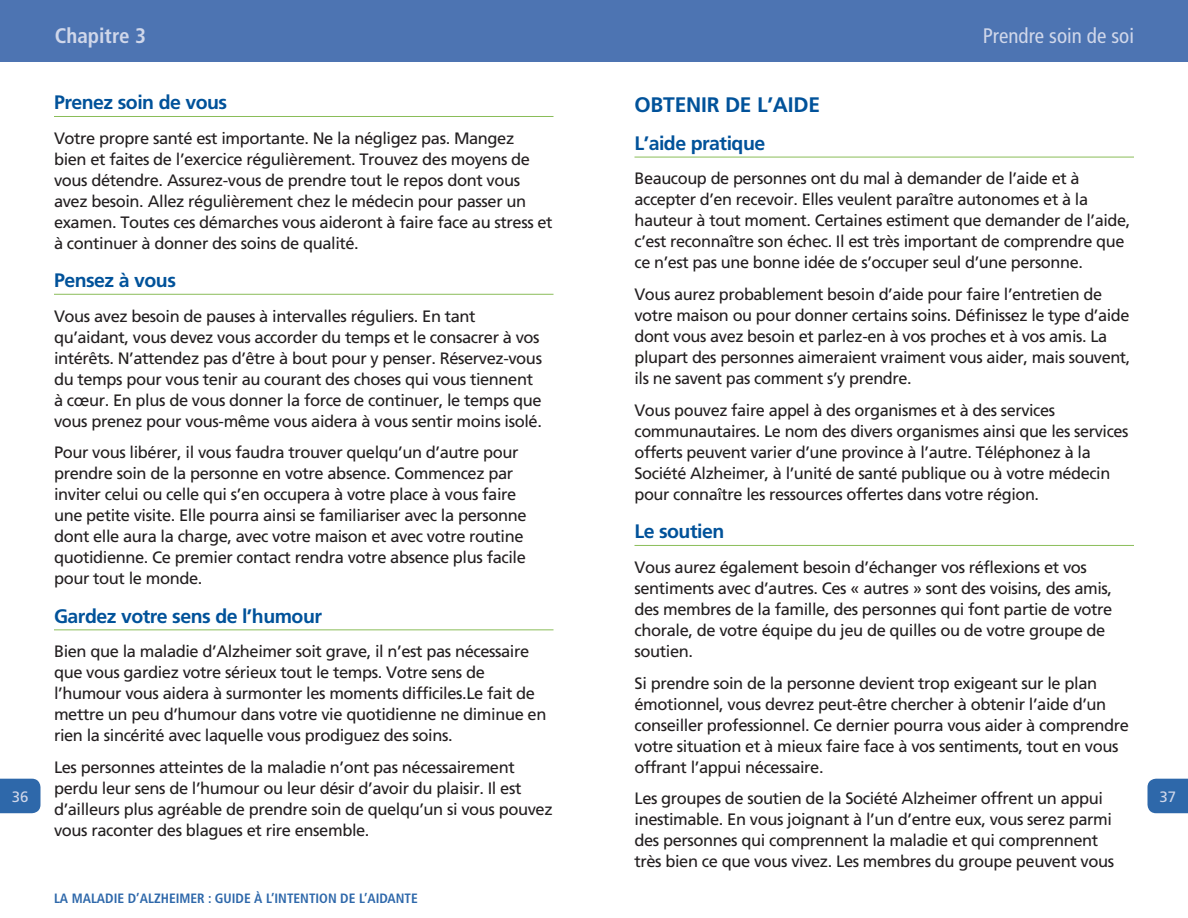
<style>
.page{position:relative;width:1188px;height:918px;background:#fff}
.page>*{position:absolute;margin:0;border:0;box-sizing:border-box;transform-origin:0 0}
.t1{font:condensed 21px "Frutiger";color:#d0d7ea}
.body_text{font:700 21px "Frutiger";letter-spacing:-.01em;color:#01529a}
.t2{font:700 condensed 21px "Frutiger";color:#d0d7ea}
.Sub-sub_heading{font:700 19.5px "Frutiger";letter-spacing:-.025em;color:#01529a}
.body_text-2{font:16.5px/21px "Frutiger";letter-spacing:-.025em;color:#231f20}
.t3{font:15px "Frutiger";color:#d0d7ea}
.t4{font:700 condensed 13.5px "Frutiger";color:#2e68aa}
</style>
<div class="page">
<svg style="left:0;top:779px;width:40px;height:34px"></svg>
<svg style="left:1148px;top:779px;width:40px;height:34px"></svg>
<div style="left:594px;top:0;width:594px;height:62px;background:#4d74b2"></div>
<div style="left:0;top:0;width:594px;height:62px;background:#4d74b2"></div>
<hr style="left:54px;top:116px;width:500px;height:1px;background:#8abd59">
<hr style="left:54px;top:294px;width:500px;height:1px;background:#8abd59">
<hr style="left:54px;top:629px;width:500px;height:1px;background:#8abd59">
<hr style="left:634px;top:157px;width:500px;height:1px;background:#8abd59">
<hr style="left:634px;top:545px;width:500px;height:1px;background:#8abd59">
<p class="t2" style="left:55px;top:23px;width:93px">Chapitre 3</p>
<p class="t1" style="left:983px;top:23px;width:153px">Prendre soin de soi</p>
<p class="Sub-sub_heading" style="left:54px;top:91px;width:175px">Prenez soin de vous</p>
<p class="body_text-2" style="left:54px;top:127px;width:500px">Votre propre santé est importante. Ne la négligez pas. Mangez<br>bien et faites de l’exercice régulièrement. Trouvez des moyens de vous détendre. Assurez-vous de prendre tout le repos dont vous avez besoin. Allez régulièrement chez le médecin pour passer un examen. Toutes ces démarches vous aideront à faire face au stress et à continuer à donner des soins de qualité.</p>
<p class="Sub-sub_heading" style="left:54px;top:269px;width:124px">Pensez à vous</p>
<p class="body_text-2" style="left:54px;top:305px;width:490px">Vous avez besoin de pauses à intervalles réguliers. En tant qu’aidant, vous devez vous accorder du temps et le consacrer à vos intérêts. N’attendez pas d’être à bout pour y penser. Réservez-vous du temps pour vous tenir au courant des choses qui vous tiennent à cœur. En plus de vous donner la force de continuer, le temps que vous prenez pour vous-même vous aidera à vous sentir moins isolé.</p>
<p class="body_text-2" style="left:54px;top:442px;width:474px">Pour vous libérer, il vous faudra trouver quelqu’un d’autre pour prendre soin de la personne en votre absence. Commencez par inviter celui ou celle qui s’en occupera à votre place à vous faire une petite visite. Elle pourra ainsi se familiariser avec la personne dont elle aura la charge, avec votre maison et avec votre routine quotidienne. Ce premier contact rendra votre absence plus facile pour tout le monde.</p>
<p class="Sub-sub_heading" style="left:54px;top:604px;width:270px">Gardez votre sens de l’humour</p>
<p class="body_text-2" style="left:54px;top:641px;width:494px">Bien que la maladie d’Alzheimer soit grave, il n’est pas nécessaire que vous gardiez votre sérieux tout le temps. Votre sens de l’humour vous aidera à surmonter les moments difficiles.Le fait de mettre un peu d’humour dans votre vie quotidienne ne diminue en rien la sincérité avec laquelle vous prodiguez des soins.</p>
<p class="body_text-2" style="left:54px;top:757px;width:500px">Les personnes atteintes de la maladie n’ont pas nécessairement perdu leur sens de l’humour ou leur désir d’avoir du plaisir. Il est d’ailleurs plus agréable de prendre soin de quelqu’un si vous pouvez vous raconter des blagues et rire ensemble.</p>
<p class="body_text" style="left:634px;top:92px;width:187px">OBTENIR DE L’AIDE</p>
<p class="Sub-sub_heading" style="left:634px;top:132px;width:132px">L’aide pratique</p>
<p class="body_text-2" style="left:634px;top:168px;width:497px">Beaucoup de personnes ont du mal à demander de l’aide et à accepter d’en recevoir. Elles veulent paraître autonomes et à la hauteur à tout moment. Certaines estiment que demander de l’aide, c’est reconnaître son échec. Il est très important de comprendre que ce n’est pas une bonne idée de s’occuper seul d’une personne.</p>
<p class="body_text-2" style="left:634px;top:284px;width:497px">Vous aurez probablement besoin d’aide pour faire l’entretien de votre maison ou pour donner certains soins. Définissez le type d’aide dont vous avez besoin et parlez-en à vos proches et à vos amis. La plupart des personnes aimeraient vraiment vous aider, mais souvent, ils ne savent pas comment s’y prendre.</p>
<p class="body_text-2" style="left:634px;top:400px;width:496px">Vous pouvez faire appel à des organismes et à des services communautaires. Le nom des divers organismes ainsi que les services offerts peuvent varier d’une province à l’autre. Téléphonez à la Société Alzheimer, à l’unité de santé publique ou à votre médecin pour connaître les ressources offertes dans votre région.</p>
<p class="Sub-sub_heading" style="left:634px;top:520px;width:91px">Le soutien</p>
<p class="body_text-2" style="left:634px;top:556px;width:479px">Vous aurez également besoin d’échanger vos réflexions et vos sentiments avec d’autres. Ces « autres » sont des voisins, des amis, des membres de la famille, des personnes qui font partie de votre chorale, de votre équipe du jeu de quilles ou de votre groupe de soutien.</p>
<p class="body_text-2" style="left:634px;top:672px;width:496px">Si prendre soin de la personne devient trop exigeant sur le plan émotionnel, vous devrez peut-être chercher à obtenir l’aide d’un conseiller professionnel. Ce dernier pourra vous aider à comprendre votre situation et à mieux faire face à vos sentiments, tout en vous offrant l’appui nécessaire.</p>
<p class="body_text-2" style="left:634px;top:788px;width:481px">Les groupes de soutien de la Société Alzheimer offrent un appui inestimable. En vous joignant à l’un d’entre eux, vous serez parmi des personnes qui comprennent la maladie et qui comprennent très bien ce que vous vivez. Les membres du groupe peuvent vous</p>
<p class="t3" style="left:12px;top:788px;width:18px">36</p>
<p class="t3" style="left:1159px;top:788px;width:18px">37</p>
<p class="t4" style="left:54px;top:891px;width:365px">LA MALADIE D’ALZHEIMER : GUIDE À L’INTENTION DE L’AIDANTE</p>
</div>
